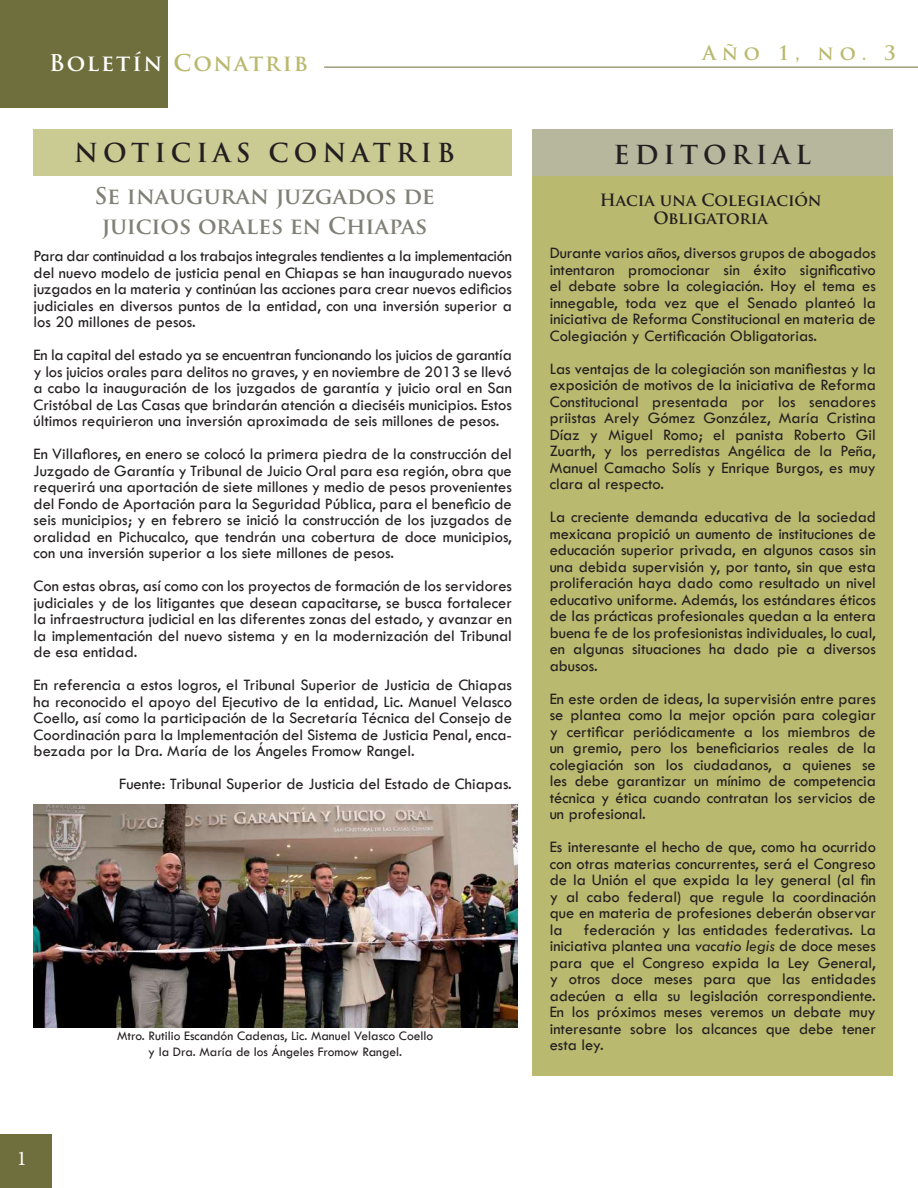
<style>
.page{position:relative;width:918px;height:1188px;background:#fff}
.page>*{position:absolute;margin:0;border:0;box-sizing:border-box;transform-origin:0 0}
.t1{font:700 25.5px "Trajan Pro";letter-spacing:.2em;color:#231f20}
.t2{font:700 22.5px/30px "Trajan Pro";color:#808076;text-align:center}
.t3{font:700 22.5px "Trajan Pro";letter-spacing:.09em;color:#b9b96f}
.t4{font:21px "Minion Pro";color:#fff}
.t5{font:700 19.5px "Trajan Pro";color:#b9b96f}
.t6{font:16.5px/16.5px "Tw Cen";color:#231f20;text-align:justify}
.t7{font:700 16.5px/18px "Trajan Pro";color:#231f20;text-align:center}
.t8{font:13.5px/16.5px "Tw Cen";color:#231f20;text-align:center}
.s1{color:#fff}
.s2{font-style:italic}
</style>
<div class="page">
<div style="left:0;top:1135px;width:52px;height:53px;background:#6f6f3d"></div>
<div style="left:0;top:0;width:168px;height:108px;background:#6f6f3d"></div>
<hr style="left:324px;top:67px;width:594px;height:1px;background:#6f6f3d">
<div style="left:533px;top:129px;width:360px;height:48px;background:#b7b79e"></div>
<div style="left:533px;top:176px;width:360px;height:900px;background:#b9b96f"></div>
<div style="left:34px;top:129px;width:478px;height:47px;background:#caca93"></div>
<img style="left:34px;top:804px;width:483px;height:223px">
<h2 class="t3" style="left:49px;top:49px;width:261px"><span class="s1">Boletín</span> Conatrib</h2>
<h1 class="t1" style="left:74px;top:136px;width:383px">NOTICIAS CONATRIB</h1>
<h2 class="t2" style="left:95px;top:181px;width:342px">Se inauguran juzgados de juicios orales en Chiapas</h2>
<p class="t6" style="left:34px;top:248px;width:480px">Para dar continuidad a los trabajos integrales tendientes a la implementación del nuevo modelo de justicia penal en Chiapas se han inaugurado nuevos juzgados en la materia y continúan las acciones para crear nuevos edificios judiciales en diversos puntos de la entidad, con una inversión superior a los 20 millones de pesos.</p>
<p class="t6" style="left:34px;top:347px;width:480px">En la capital del estado ya se encuentran funcionando los juicios de garantía y los juicios orales para delitos no graves, y en noviembre de 2013 se llevó a cabo la inauguración de los juzgados de garantía y juicio oral en San Cristóbal de Las Casas que brindarán atención a dieciséis municipios. Estos últimos requirieron una inversión aproximada de seis millones de pesos.</p>
<p class="t6" style="left:34px;top:446px;width:480px">En Villaflores, en enero se colocó la primera piedra de la construcción del Juzgado de Garantía y Tribunal de Juicio Oral para esa región, obra que requerirá una aportación de siete millones y medio de pesos provenientes del Fondo de Aportación para la Seguridad Pública, para el beneficio de seis municipios; y en febrero se inició la construcción de los juzgados de oralidad en Pichucalco, que tendrán una cobertura de doce municipios, con una inversión superior a los siete millones de pesos.</p>
<p class="t6" style="left:34px;top:578px;width:480px">Con estas obras, así como con los proyectos de formación de los servidores judiciales y de los litigantes que desean capacitarse, se busca fortalecer la infraestructura judicial en las diferentes zonas del estado, y avanzar en la implementación del nuevo sistema y en la modernización del Tribunal de esa entidad.</p>
<p class="t6" style="left:34px;top:677px;width:480px">En referencia a estos logros, el Tribunal Superior de Justicia de Chiapas ha reconocido el apoyo del Ejecutivo de la entidad, Lic. Manuel Velasco Coello, así como la participación de la Secretaría Técnica del Consejo de Coordinación para la Implementación del Sistema de Justicia Penal, enca&shy;bezada por la Dra. María de los Ángeles Fromow Rangel.</p>
<p class="t6" style="left:119px;top:776px;width:394px">Fuente: Tribunal Superior de Justicia del Estado de Chiapas.</p>
<p class="t4" style="left:17px;top:1144px;width:12px">1</p>
<p class="t8" style="left:117px;top:1027px;width:318px">Mtro. Rutilio Escandón Cadenas, Lic. Manuel Velasco Coello y la Dra. María de los Ángeles Fromow Rangel.</p>
<p class="t5" style="left:702px;top:40px;width:195px">Año 1, no. 3</p>
<h1 class="t1" style="left:614px;top:139px;width:199px">EDITORIAL</h1>
<p class="t7" style="left:600px;top:191px;width:223px">Hacia una Colegiación<br>Obligatoria</p>
<p class="t6" style="left:550px;top:245px;width:328px">Durante varios años, diversos grupos de abogados intentaron promocionar sin éxito significativo el debate sobre la colegiación. Hoy el tema es innegable, toda vez que el Senado planteó la iniciativa de Reforma Constitucional en materia de Colegiación y Certificación Obligatorias.</p>
<p class="t6" style="left:550px;top:360px;width:328px">Las ventajas de la colegiación son manifiestas y la exposición de motivos de la iniciativa de Reforma Constitucional presentada por los senadores priistas Arely Gómez González, María Cristina Díaz y Miguel Romo; el panista Roberto Gil Zuarth, y los perredistas Angélica de la Peña, Manuel Camacho Solís y Enrique Burgos, es muy clara al respecto.</p>
<p class="t6" style="left:550px;top:509px;width:328px">La creciente demanda educativa de la sociedad mexicana propició un aumento de instituciones de educación superior privada, en algunos casos sin una debida supervisión y, por tanto, sin que esta proliferación haya dado como resultado un nivel educativo uniforme. Además, los estándares éticos de las prácticas profesionales quedan a la entera buena fe de los profesionistas individuales, lo cual, en algunas situaciones ha dado pie a diversos abusos.</p>
<p class="t6" style="left:550px;top:690px;width:328px">En este orden de ideas, la supervisión entre pares se plantea como la mejor opción para colegiar y certificar periódicamente a los miembros de un gremio, pero los beneficiarios reales de la colegiación son los ciudadanos, a quienes se les debe garantizar un mínimo de competencia técnica y ética cuando contratan los servicios de un profesional.</p>
<p class="t6" style="left:550px;top:839px;width:328px">Es interesante el hecho de que, como ha ocurrido con otras materias concurrentes, será el Congreso de la Unión el que expida la ley general (al fin y al cabo federal) que regule la coordinación que en materia de profesiones deberán observar la</p>
<p class="t6" style="left:550px;top:921px;width:328px;text-indent:34px">federación y las entidades federativas. La iniciativa plantea una <span class="s2">vacatio legis</span> de doce meses para que el Congreso expida la Ley General, y otros doce meses para que las entidades adecúen a ella su legislación correspondiente.<br>En los próximos meses veremos un debate muy interesante sobre los alcances que debe tener esta ley.</p>
</div>
